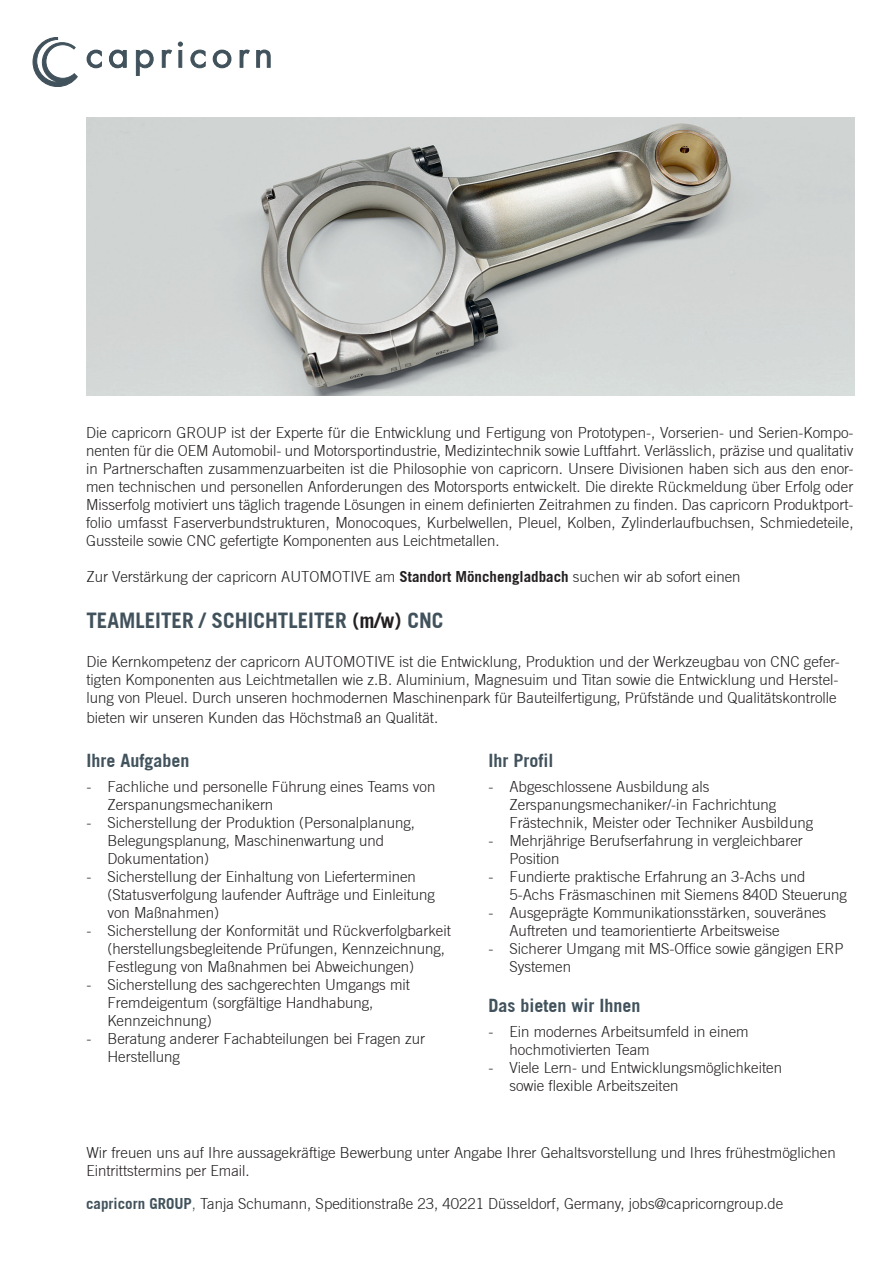
<style>
.page{position:relative;width:893px;height:1263px;background:#fff}
.page>*{position:absolute;margin:0;border:0;box-sizing:border-box;transform-origin:0 0}
.t1{font:700 21px "Trade Gothic";color:#41525c}
.t2{font:700 18px "Trade Gothic";color:#41525c}
.t3{font:300 15px/18px "Trade Gothic";color:#231f20}
.s1{font-weight:700}
.s2{color:#231f20}
.s3{font-weight:700;color:#41525c}
.s4{color:#41525c}
</style>
<div class="page">
<svg style="left:87px;top:50px;width:14px;height:18px"></svg>
<svg style="left:109px;top:50px;width:17px;height:18px"></svg>
<svg style="left:136px;top:50px;width:17px;height:25px"></svg>
<svg style="left:162px;top:50px;width:10px;height:17px"></svg>
<svg style="left:178px;top:42px;width:4px;height:4px"></svg>
<div style="left:179px;top:50px;width:3px;height:17px;border:1px solid #41525c"></div>
<svg style="left:191px;top:50px;width:14px;height:18px"></svg>
<svg style="left:213px;top:50px;width:18px;height:18px"></svg>
<svg style="left:240px;top:50px;width:9px;height:17px"></svg>
<svg style="left:257px;top:50px;width:13px;height:17px"></svg>
<svg style="left:33px;top:37px;width:44px;height:50px"></svg>
<img style="left:86px;top:118px;width:769px;height:278px">
<p class="t3" style="left:86px;top:423px;width:769px;text-align:justify">Die capricorn GROUP ist der Experte für die Entwicklung und Fertigung von Prototypen-, Vorserien- und Serien-Kompo&shy;nenten für die OEM Automobil- und Motorsportindustrie, Medizintechnik sowie Luftfahrt. Verlässlich, präzise und qualitativ in Partnerschaften zusammenzuarbeiten ist die Philosophie von capricorn. Unsere Divisionen haben sich aus den enor&shy;men technischen und personellen Anforderungen des Motorsports entwickelt. Die direkte Rückmeldung über Erfolg oder Misserfolg motiviert uns täglich tragende Lösungen in einem definierten Zeitrahmen zu finden. Das capricorn Produktport&shy;folio umfasst Faserverbundstrukturen, Monocoques, Kurbelwellen, Pleuel, Kolben, Zylinderlaufbuchsen, Schmiedeteile, Gussteile sowie CNC gefertigte Komponenten aus Leichtmetallen.</p>
<p class="t3" style="left:86px;top:568px;width:656px">Zur Verstärkung der capricorn AUTOMOTIVE am <span class="s1">Standort Mönchengladbach</span> suchen wir ab sofort einen</p>
<p class="t1" style="left:86px;top:608px;width:359px">TEAMLEITER / SCHICHTLEITER <span class="s2">(m/w)</span> CNC</p>
<p class="t3" style="left:86px;top:653px;width:755px;text-align:justify">Die Kernkompetenz der capricorn AUTOMOTIVE ist die Entwicklung, Produktion und der Werkzeugbau von CNC gefer&shy;tigten Komponenten aus Leichtmetallen wie z.B. Aluminium, Magnesuim und Titan sowie die Entwicklung und Herstel&shy;lung von Pleuel. Durch unseren hochmodernen Maschinenpark für Bauteilfertigung, Prüfstände und Qualitätskontrolle</p>
<p class="t3" style="left:86px;top:709px;width:353px">bieten wir unseren Kunden das Höchstmaß an Qualität.</p>
<p class="t2" style="left:86px;top:749px;width:105px">Ihre Aufgaben</p>
<p class="t3" style="left:107px;top:778px;width:329px;text-indent:-21px">- Fachliche und personelle Führung eines Teams von<br>Zerspanungsmechanikern</p>
<p class="t3" style="left:86px;top:814px;width:330px">- Sicherstellung der Produktion (Personalplanung,</p>
<p class="t3" style="left:107px;top:832px;width:278px">Belegungsplanung, Maschinenwartung und</p>
<p class="t3" style="left:107px;top:850px;width:103px">Dokumentation)</p>
<p class="t3" style="left:86px;top:868px;width:331px">- Sicherstellung der Einhaltung von Lieferterminen</p>
<p class="t3" style="left:107px;top:886px;width:329px">(Statusverfolgung laufender Aufträge und Einleitung von Maßnahmen)</p>
<p class="t3" style="left:86px;top:922px;width:366px">- Sicherstellung der Konformität und Rückverfolgbarkeit</p>
<p class="t3" style="left:107px;top:940px;width:339px">(herstellungsbegleitende Prüfungen, Kennzeichnung,<br>Festlegung von Maßnahmen bei Abweichungen)</p>
<p class="t3" style="left:107px;top:976px;width:304px;text-indent:-21px">- Sicherstellung des sachgerechten Umgangs mit<br>Fremdeigentum (sorgfältige Handhabung,</p>
<p class="t3" style="left:107px;top:1012px;width:106px">Kennzeichnung)</p>
<p class="t3" style="left:107px;top:1030px;width:319px;text-indent:-21px">- Beratung anderer Fachabteilungen bei Fragen zur<br>Herstellung</p>
<p class="t2" style="left:488px;top:749px;width:67px">Ihr Profil</p>
<p class="t3" style="left:509px;top:778px;width:268px;text-indent:-21px">- Abgeschlossene Ausbildung als<br>Zerspanungsmechaniker/-in Fachrichtung</p>
<p class="t3" style="left:509px;top:814px;width:305px">Frästechnik, Meister oder Techniker Ausbildung</p>
<p class="t3" style="left:488px;top:832px;width:316px">- Mehrjährige Berufserfahrung in vergleichbarer</p>
<p class="t3" style="left:509px;top:850px;width:51px">Position</p>
<p class="t3" style="left:509px;top:868px;width:339px;text-indent:-21px">- Fundierte praktische Erfahrung an 3-Achs und<br>5-Achs Fräsmaschinen mit Siemens 840D Steuerung</p>
<p class="t3" style="left:509px;top:904px;width:318px;text-indent:-21px">- Ausgeprägte Kommunikationsstärken, souveränes<br>Auftreten und teamorientierte Arbeitsweise</p>
<p class="t3" style="left:509px;top:940px;width:336px;text-indent:-21px">- Sicherer Umgang mit MS-Office sowie gängigen ERP<br>Systemen</p>
<p class="t2" style="left:488px;top:994px;width:154px">Das bieten wir Ihnen</p>
<p class="t3" style="left:488px;top:1023px;width:262px">- Ein modernes Arbeitsumfeld in einem</p>
<p class="t3" style="left:509px;top:1041px;width:142px">hochmotivierten Team</p>
<p class="t3" style="left:509px;top:1059px;width:274px;text-indent:-21px">- Viele Lern- und Entwicklungsmöglichkeiten sowie flexible Arbeitszeiten</p>
<p class="t3" style="left:86px;top:1143px;width:751px">Wir freuen uns auf Ihre aussagekräftige Bewerbung unter Angabe Ihrer Gehaltsvorstellung und Ihres frühestmöglichen<br>Eintrittstermins per Email.</p>
<p class="t3" style="left:86px;top:1194px;width:699px"><span class="s3">capricorn GROUP</span><span class="s4">,</span> Tanja Schumann, Speditionstraße 23, 40221 Düsseldorf, Germany, jobs@capricorngroup.de</p>
</div>
